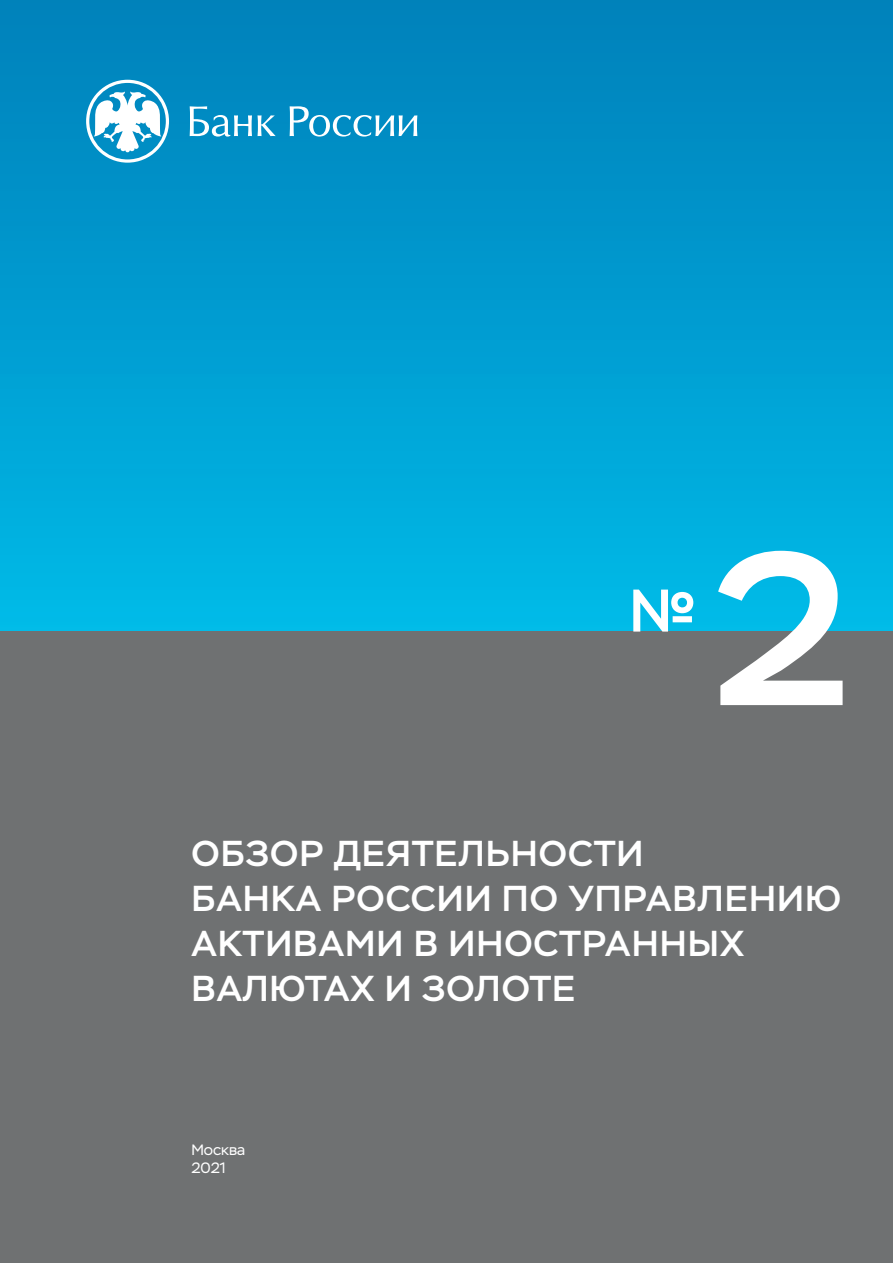
<style>
.page{position:relative;width:893px;height:1263px;background:#fff}
.page>*{position:absolute;margin:0;border:0;box-sizing:border-box;transform-origin:0 0}
.Текст{font:500 218.25px "Stem";color:#fff}
.Текст-2{font:500 60px "Stem";color:#fff}
.Текст-3{font:500 36px/45px "Stem";letter-spacing:.03em;color:#fff}
.Текст-4{font:15px "Stem";color:#fff}
</style>
<div class="page">
<div style="left:0;top:0;width:893px;height:631px;background:linear-gradient(to bottom,#0080ba,#00bae7)"></div>
<div style="left:0;top:631px;width:893px;height:632px;background:#6f7172"></div>
<svg style="left:86px;top:80px;width:83px;height:83px"></svg>
<svg style="left:190px;top:106px;width:62px;height:31px"></svg>
<svg style="left:258px;top:115px;width:18px;height:21px"></svg>
<svg style="left:290px;top:106px;width:127px;height:31px"></svg>
<p class="Текст-2" style="left:629px;top:574px;width:70px">№</p>
<p class="Текст" style="left:711px;top:495px;width:141px">2</p>
<p class="Текст-3" style="left:192px;top:831px;width:651px">ОБЗОР ДЕЯТЕЛЬНОСТИ<br>БАНКА РОССИИ ПО УПРАВЛЕНИЮ<br>АКТИВАМИ В ИНОСТРАННЫХ<br>ВАЛЮТАХ И ЗОЛОТЕ</p>
<p class="Текст-4" style="left:191px;top:1141px;width:55px">Москва</p>
<p class="Текст-4" style="left:191px;top:1159px;width:36px">2021</p>
</div>
